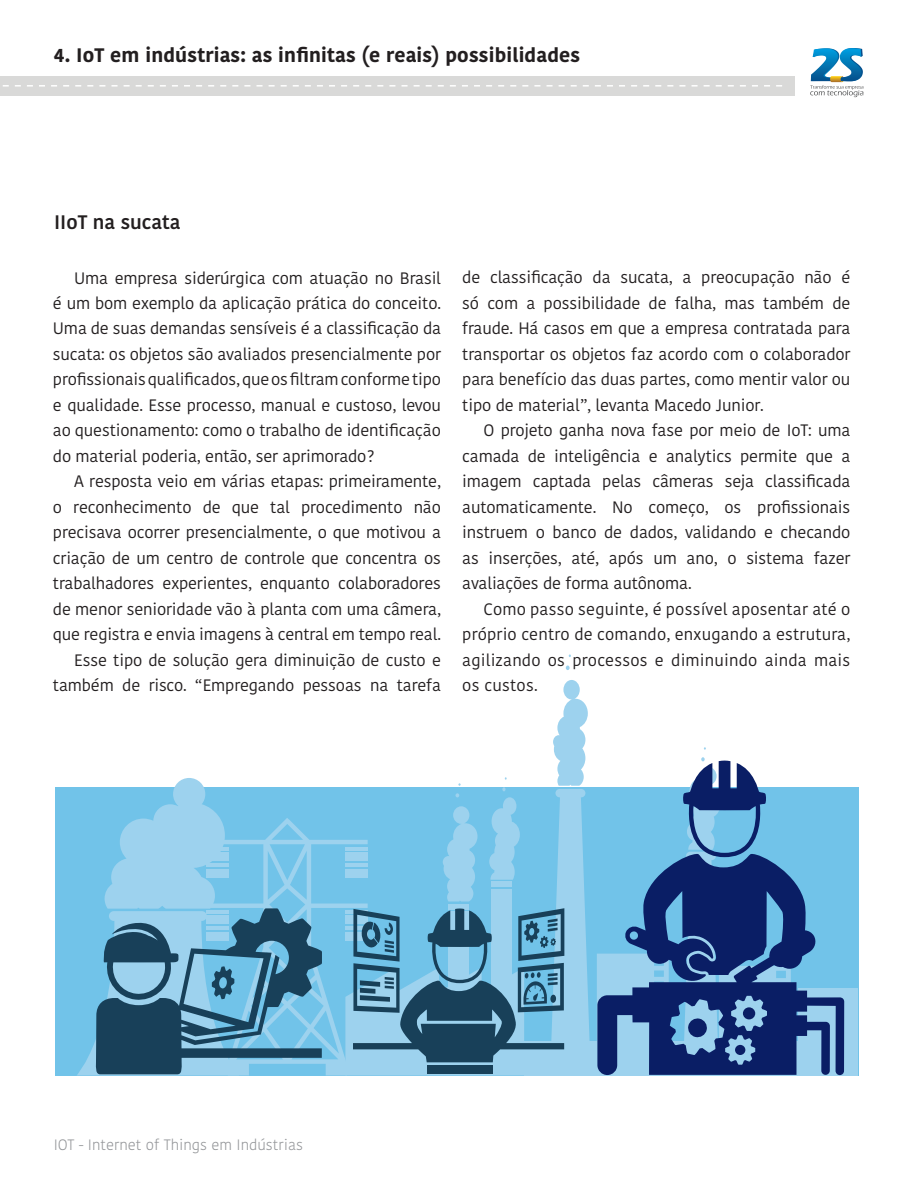
<style>
.page{position:relative;width:918px;height:1188px;background:#fff}
.page>*{position:absolute;margin:0;border:0;box-sizing:border-box;transform-origin:0 0}
.t1{font:700 19.5px "Kohinoor Devanagari";letter-spacing:.01em;color:#231f20}
.t2{font:500 19.5px "Kohinoor Devanagari";color:#231f20}
.t3{font:16.5px/25.5px "Kohinoor Devanagari";letter-spacing:-.01em;color:#231f20;text-align:justify}
.t4{font:300 15px "Kohinoor Devanagari";color:#939598}
</style>
<div class="page">
<svg style="left:810px;top:48px;width:53px;height:49px"></svg>
<div style="left:55px;top:787px;width:804px;height:289px;background:#71c3e9"></div>
<svg style="left:566px;top:666px;width:4px;height:4px"></svg>
<div style="left:524px;top:1041px;width:334px;height:35px;background:#9dd2ee"></div>
<div style="left:798px;top:989px;width:60px;height:77px;background:#9dd2ee"></div>
<svg style="left:683px;top:757px;width:83px;height:96px"></svg>
<svg style="left:597px;top:853px;width:247px;height:222px"></svg>
<svg style="left:77px;top:680px;width:513px;height:396px"></svg>
<div style="left:0;top:77px;width:795px;height:19px;background:#d9d9d8"></div>
<svg style="left:3px;top:85px;width:779px;height:2px"></svg>
<p class="t1" style="left:54px;top:44px;width:528px">4. IoT em indústrias: as infinitas (e reais) possibilidades</p>
<p class="t2" style="left:54px;top:211px;width:128px">IIoT na sucata</p>
<p class="t3" style="left:53px;top:265px;width:390px;text-indent:21px">Uma empresa siderúrgica com atuação no Brasil é um bom exemplo da aplicação prática do conceito.<br>Uma de suas demandas sensíveis é a classificação da sucata: os objetos são avaliados presencialmente por profissionais qualificados, que os filtram conforme tipo e qualidade. Esse processo, manual e custoso, levou ao questionamento: como o trabalho de identificação do material poderia, então, ser aprimorado?</p>
<p class="t3" style="left:53px;top:469px;width:390px;text-align:right">A resposta veio em várias etapas: primeiramente,<br>o reconhecimento de que tal procedimento não precisava ocorrer presencialmente, o que motivou a criação de um centro de controle que concentra os trabalhadores experientes, enquanto colaboradores de menor senioridade vão à planta com uma câmera, que registra e envia imagens à central em tempo real.<br>Esse tipo de solução gera diminuição de custo e também de risco. “Empregando pessoas na tarefa</p>
<p class="t3" style="left:462px;top:265px;width:390px">de classificação da sucata, a preocupação não é só com a possibilidade de falha, mas também de fraude. Há casos em que a empresa contratada para transportar os objetos faz acordo com o colaborador para benefício das duas partes, como mentir valor ou tipo de material”, levanta Macedo Junior.</p>
<p class="t3" style="left:462px;top:418px;width:390px;text-indent:21px">O projeto ganha nova fase por meio de IoT: uma camada de inteligência e analytics permite que a imagem captada pelas câmeras seja classificada automaticamente. No começo, os profissionais instruem o banco de dados, validando e checando as inserções, até, após um ano, o sistema fazer avaliações de forma autônoma.</p>
<p class="t3" style="left:462px;top:596px;width:390px;text-indent:21px">Como passo seguinte, é possível aposentar até o próprio centro de comando, enxugando a estrutura, agilizando os processos e diminuindo ainda mais os custos.</p>
<p class="t4" style="left:54px;top:1136px;width:251px">IOT - Internet of Things em Indústrias</p>
</div>
